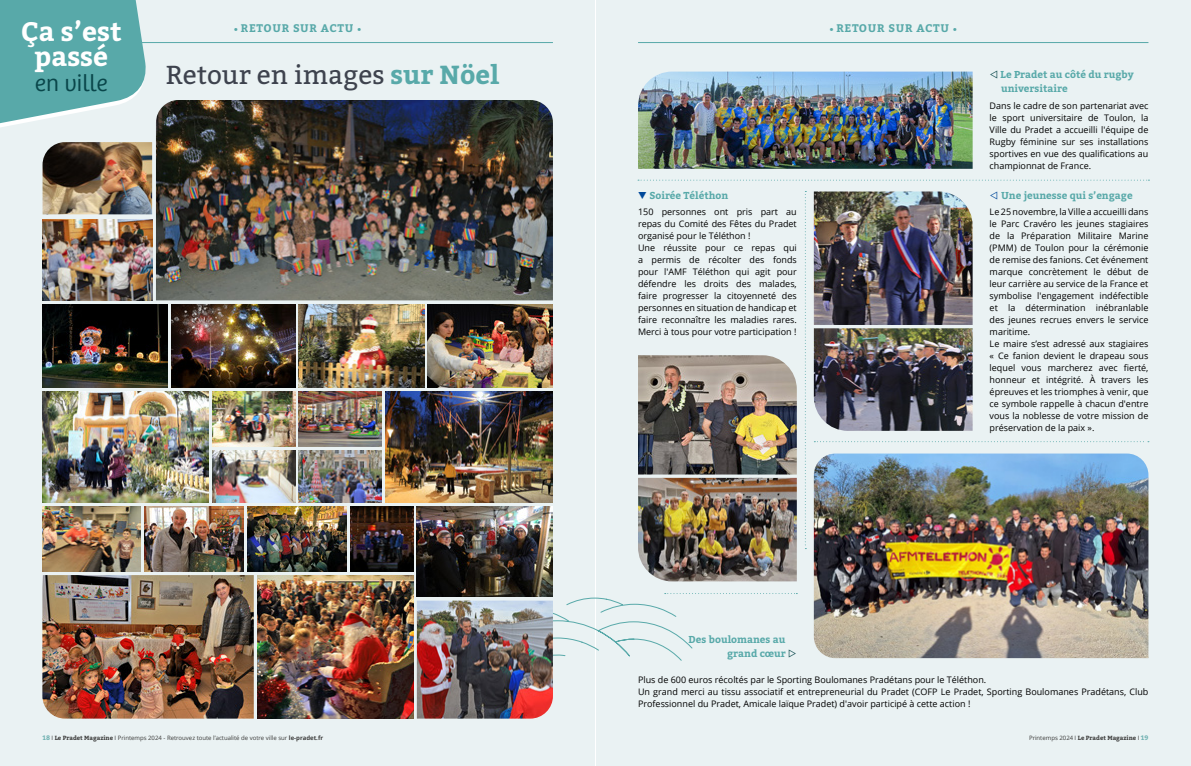
<style>
.page{position:relative;width:1191px;height:766px;background:#fff}
.page>*{position:absolute;margin:0;border:0;box-sizing:border-box;transform-origin:0 0}
.t1{font:700 26.6px/25px "Bitter";color:#fff;text-align:center}
.t2{font:26px "Bitter";color:#3e434e}
.t3{font:300 24.3px "Bree";color:#09464a}
.t4{font:700 11px "Bitter";letter-spacing:.06em;color:#58a9a9}
.t5{font:700 10px/14px "Bitter";color:#58a9a9}
.t6{font:9px/12px "Open Sans";color:#000}
.t7{font:6px "Open Sans";color:#3c3c3b}
.t8{font:700 6px "Bitter";color:#3c3c3b}
.s1{font-size:8px}
.s2{font-weight:700;color:#58a9a9}
.s3{color:#09464a}
.s4{color:#00489a}
.s5{font-family:"Bitter";font-weight:700;font-size:6.5px;color:#6fb1b1}
.s6{font-family:"Bitter";font-weight:700}
.s7{font-weight:700}
.s8{font-family:"Open Sans";font-weight:400}
.s9{font-size:6.5px;color:#6fb1b1}
</style>
<div class="page">
<div style="left:0;top:0;width:595px;height:765px;background:#eaf2f3"></div>
<div style="left:596px;top:0;width:595px;height:765px;background:#eaf2f3"></div>
<svg style="left:0;top:0;width:146px;height:127px;background:#70b5b5"></svg>
<hr style="left:134px;top:42px;width:419px;height:1px;background:#58a9a9">
<hr style="left:638px;top:42px;width:510px;height:1px;background:#58a9a9">
<img style="left:814px;top:453px;width:334px;height:205px">
<img style="left:638px;top:477px;width:159px;height:104px">
<img style="left:638px;top:355px;width:159px;height:119px">
<img style="left:814px;top:191px;width:158px;height:134px">
<img style="left:814px;top:328px;width:158px;height:102px">
<img style="left:638px;top:72px;width:334px;height:97px">
<img style="left:156px;top:100px;width:397px;height:200px">
<img style="left:144px;top:506px;width:99px;height:65px">
<img style="left:350px;top:506px;width:63px;height:65px">
<img style="left:385px;top:391px;width:168px;height:111px">
<img style="left:42px;top:506px;width:98px;height:65px">
<img style="left:428px;top:304px;width:125px;height:83px">
<img style="left:43px;top:142px;width:109px;height:72px">
<img style="left:299px;top:391px;width:82px;height:55px">
<img style="left:212px;top:391px;width:83px;height:55px">
<img style="left:212px;top:450px;width:83px;height:52px">
<img style="left:299px;top:304px;width:125px;height:83px">
<img style="left:42px;top:391px;width:166px;height:111px">
<img style="left:42px;top:219px;width:110px;height:81px">
<img style="left:299px;top:450px;width:82px;height:52px">
<img style="left:42px;top:304px;width:125px;height:83px">
<img style="left:171px;top:304px;width:124px;height:83px">
<img style="left:247px;top:506px;width:99px;height:65px">
<img style="left:417px;top:506px;width:136px;height:90px">
<img style="left:42px;top:575px;width:212px;height:143px">
<img style="left:258px;top:575px;width:155px;height:143px">
<svg style="left:805px;top:191px;width:1px;height:358px"></svg>
<svg style="left:638px;top:180px;width:511px;height:1px"></svg>
<svg style="left:814px;top:441px;width:335px;height:1px"></svg>
<svg style="left:516px;top:593px;width:281px;height:68px"></svg>
<img style="left:417px;top:600px;width:136px;height:118px">
<h1 class="t1" style="left:21px;top:20px;width:102px">Ça s’est passé</h1>
<h3 class="t3" style="left:35px;top:65px;width:74px">en ville</h3>
<p class="t4" style="left:234px;top:21px;width:129px"><span class="s1">•</span> RETOUR SUR ACTU <span class="s1">•</span></p>
<p class="t4" style="left:829px;top:21px;width:129px"><span class="s1">•</span> RETOUR SUR ACTU <span class="s1">•</span></p>
<h2 class="t2" style="left:166px;top:58px;width:335px">Retour en images <span class="s2">sur Nöel</span></h2>
<p class="t5" style="left:1001px;top:68px;width:134px;text-indent:-11px"><span class="s3">◁</span> Le Pradet au côté du rugby universitaire</p>
<p class="t6" style="left:989px;top:99px;width:160px;text-align:justify">Dans le cadre de son partenariat avec le sport universitaire de Toulon, la Ville du Pradet a accueilli l'équipe de Rugby féminine sur ses installations sportives en vue des qualifications au championnat de France.</p>
<p class="t5" style="left:638px;top:189px;width:92px"><span class="s4">▼</span> Soirée Téléthon</p>
<p class="t5" style="left:989px;top:189px;width:144px"><span class="s4">◁</span> Une jeunesse qui s’engage</p>
<p class="t6" style="left:989px;top:205px;width:160px">Le 25 novembre, la Ville a accueilli dans le Parc Cravéro les jeunes stagiaires de la Préparation Militaire Marine (PMM) de Toulon pour la cérémonie de remise des fanions. Cet événement marque concrètement le début de leur carrière au service de la France et symbolise l'engagement indéfectible et la détermination inébranlable des jeunes recrues envers le service maritime.<br>Le maire s’est adressé aux stagiaires « Ce fanion devient le drapeau sous lequel vous marcherez avec fierté, honneur et intégrité. À travers les épreuves et les triomphes à venir, que ce symbole rappelle à chacun d'entre vous la noblesse de votre mission de préservation de la paix ».</p>
<p class="t6" style="left:638px;top:205px;width:160px">150 personnes ont pris part au repas du Comité des Fêtes du Pradet organisé pour le Téléthon !<br>Une réussite pour ce repas qui a permis de récolter des fonds pour l'AMF Téléthon qui agit pour défendre les droits des malades, faire progresser la citoyenneté des personnes en situation de handicap et faire reconnaître les maladies rares.<br>Merci à tous pour votre participation !</p>
<p class="t5" style="left:727px;top:633px;width:71px;text-indent:-38px">Des boulomanes au grand cœur <span class="s3">▷</span></p>
<p class="t6" style="left:638px;top:673px;width:512px">Plus de 600 euros récoltés par le Sporting Boulomanes Pradétans pour le Téléthon.<br>Un grand merci au tissu associatif et entrepreneurial du Pradet (COFP Le Pradet, Sporting Boulomanes Pradétans, Club<br>Professionnel du Pradet, Amicale laïque Pradet) d'avoir participé à cette action !</p>
<p class="t7" style="left:43px;top:733px;width:282px"><span class="s5">18</span> I <span class="s6">Le Pradet Magazine</span> I Printemps 2024 - Retrouvez toute l’actualité de votre ville sur <span class="s7">le-pradet.fr</span></p>
<p class="t8" style="left:1029px;top:733px;width:121px"><span class="s8">Printemps 2024 I</span> Le Pradet Magazine <span class="s8">I</span> <span class="s9">19</span></p>
</div>
